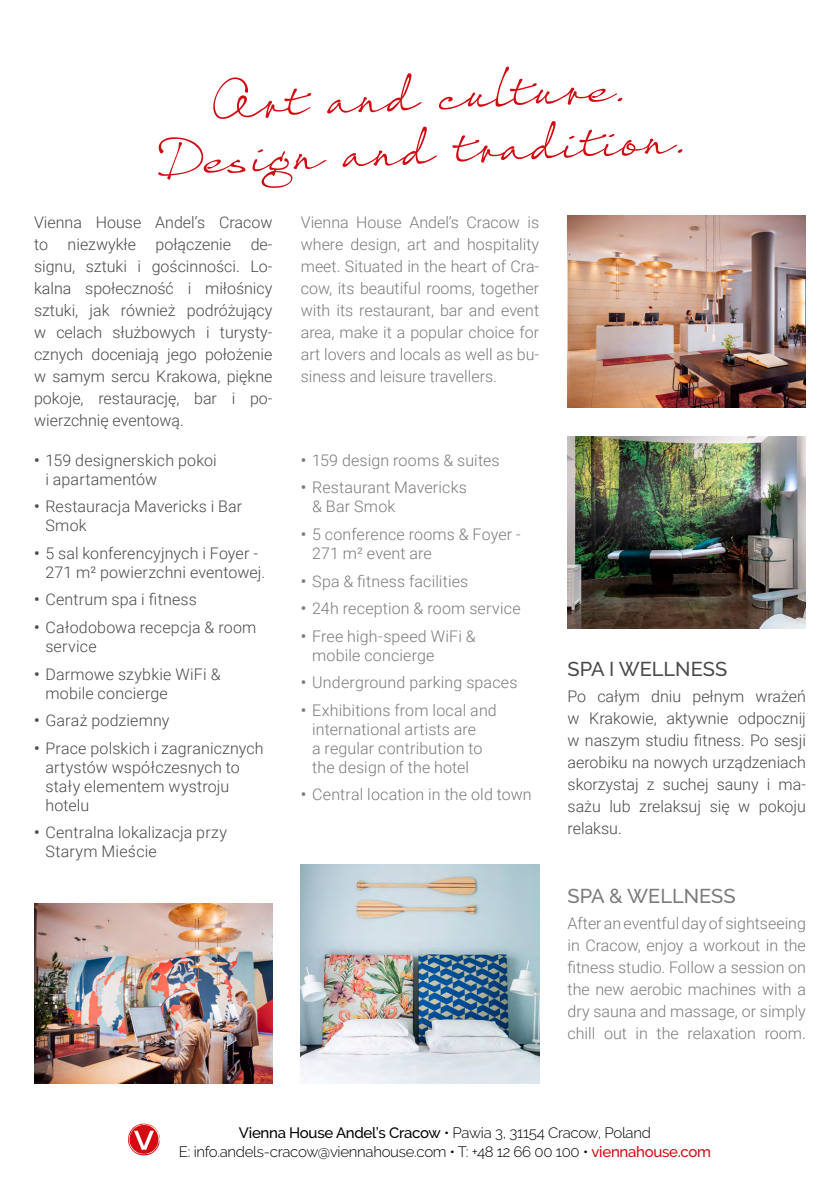
<style>
.page{position:relative;width:840px;height:1191px;background:#fff}
.page>*{position:absolute;margin:0;border:0;box-sizing:border-box;transform-origin:0 0}
.t1{font:54px/54px "Thought";color:#d20a11;text-align:center}
.t2{font:500 20px "Raleway";color:#4a4a49}
.t3{font:500 20px "Raleway";color:#7c7b7b}
.t4{font:300 16px/22px "Roboto";letter-spacing:.01em;color:#4a4a49}
.t5{font:300 16px/22px "Roboto";letter-spacing:.01em;color:#7c7b7b}
.t6{font:300 15px/19px "Raleway";letter-spacing:-.02em;color:#000;text-align:center}
.s1{font-weight:500}
.s2{font-weight:500;color:#d20a11}
</style>
<div class="page">
<svg style="left:128px;top:1123px;width:33px;height:32px"></svg>
<img style="left:34px;top:903px;width:238px;height:180px">
<img style="left:300px;top:864px;width:239px;height:219px">
<img style="left:567px;top:215px;width:238px;height:193px">
<img style="left:567px;top:436px;width:238px;height:192px">
<h1 class="t1" style="left:151px;top:76px;width:537px;rotate:-2deg">Art and culture.<br>Design and tradition.</h1>
<p class="t4" style="left:34px;top:210px;width:240px;text-align:justify">Vienna House Andel‘s Cracow to niezwykłe połączenie de&shy;signu, sztuki i gościnności. Lo&shy;kalna społeczność i miłośnicy sztuki, jak również podróżujący w celach służbowych i turysty&shy;cznych doceniają jego położenie w samym sercu Krakowa, piękne pokoje, restaurację, bar i po&shy;wierzchnię eventową.</p>
<p class="t4" style="left:45px;top:450px;width:173px;line-height:19px;text-indent:-11px"><span class="s1">•</span> 159 designerskich pokoi i apartamentów</p>
<p class="t4" style="left:45px;top:496px;width:198px;line-height:19px;text-indent:-11px"><span class="s1">•</span> Restauracja Mavericks i Bar<br>Smok</p>
<p class="t4" style="left:45px;top:543px;width:221px;line-height:19px;text-indent:-11px"><span class="s1">•</span> 5 sal konferencyjnych i Foyer -<br>271 m² powierzchni eventowej.</p>
<p class="t4" style="left:34px;top:588px;width:164px"><span class="s1">•</span> Centrum spa i fitness</p>
<p class="t4" style="left:45px;top:617px;width:212px;line-height:19px;text-indent:-11px"><span class="s1">•</span> Całodobowa recepcja &amp; room service</p>
<p class="t4" style="left:45px;top:663px;width:176px;line-height:19px;text-indent:-11px"><span class="s1">•</span> Darmowe szybkie WiFi &amp; mobile concierge</p>
<p class="t4" style="left:34px;top:708px;width:137px"><span class="s1">•</span> Garaż podziemny</p>
<p class="t4" style="left:45px;top:737px;width:220px;line-height:19px;text-indent:-11px"><span class="s1">•</span> Prace polskich i zagranicznych artystów współczesnych to stały elementem wystroju hotelu</p>
<p class="t4" style="left:45px;top:822px;width:183px;line-height:19px;text-indent:-11px"><span class="s1">•</span> Centralna lokalizacja przy<br>Starym Mieście</p>
<p class="t5" style="left:300px;top:210px;width:240px;text-align:justify">Vienna House Andel’s Cracow is where design, art and hospitality meet. Situated in the heart of Cra&shy;cow, its beautiful rooms, together with its restaurant, bar and event area, make it a popular choice for art lovers and locals as well as bu&shy;siness and leisure travellers.</p>
<p class="t5" style="left:300px;top:449px;width:200px"><span class="s1">•</span> 159 design rooms &amp; suites</p>
<p class="t5" style="left:312px;top:478px;width:156px;line-height:19px;text-indent:-11px"><span class="s1">•</span> Restaurant Mavericks &amp; Bar Smok</p>
<p class="t5" style="left:312px;top:524px;width:210px;line-height:19px;text-indent:-11px"><span class="s1">•</span> 5 conference rooms &amp; Foyer -<br>271 m² event are</p>
<p class="t5" style="left:300px;top:569px;width:169px"><span class="s1">•</span> Spa &amp; fitness facilities</p>
<p class="t5" style="left:300px;top:597px;width:221px"><span class="s1">•</span> 24h reception &amp; room service</p>
<p class="t5" style="left:312px;top:626px;width:165px;line-height:19px;text-indent:-11px"><span class="s1">•</span> Free high-speed WiFi &amp; mobile concierge</p>
<p class="t5" style="left:300px;top:671px;width:218px"><span class="s1">•</span> Underground parking spaces</p>
<p class="t5" style="left:312px;top:700px;width:186px;line-height:19px;text-indent:-11px"><span class="s1">•</span> Exhibitions from local and international artists are<br>a regular contribution to the design of the hotel</p>
<p class="t5" style="left:300px;top:782px;width:232px"><span class="s1">•</span> Central location in the old town</p>
<p class="t2" style="left:567px;top:657px;width:161px">SPA I WELLNESS</p>
<p class="t4" style="left:567px;top:684px;width:240px;text-align:justify">Po całym dniu pełnym wrażeń w Krakowie, aktywnie odpocznij w naszym studiu fitness. Po sesji aerobiku na nowych urządzeniach skorzystaj z suchej sauny i ma&shy;sażu lub zrelaksuj się w pokoju relaksu.</p>
<p class="t3" style="left:567px;top:884px;width:169px">SPA &amp; WELLNESS</p>
<p class="t5" style="left:567px;top:912px;width:240px;text-align:justify">After an eventful day of sightseeing in Cracow, enjoy a workout in the fitness studio. Follow a session on the new aerobic machines with a dry sauna and massage, or simply chill out in the relaxation room.</p>
<p class="t6" style="left:179px;top:1123px;width:533px"><span class="s1">Vienna House Andel’s Cracow</span> • Pawia 3, 31154 Cracow, Poland<br>E: info.andels-cracow@viennahouse.com • T: +48 12 66 00 100 • <span class="s2">viennahouse.com</span></p>
</div>
